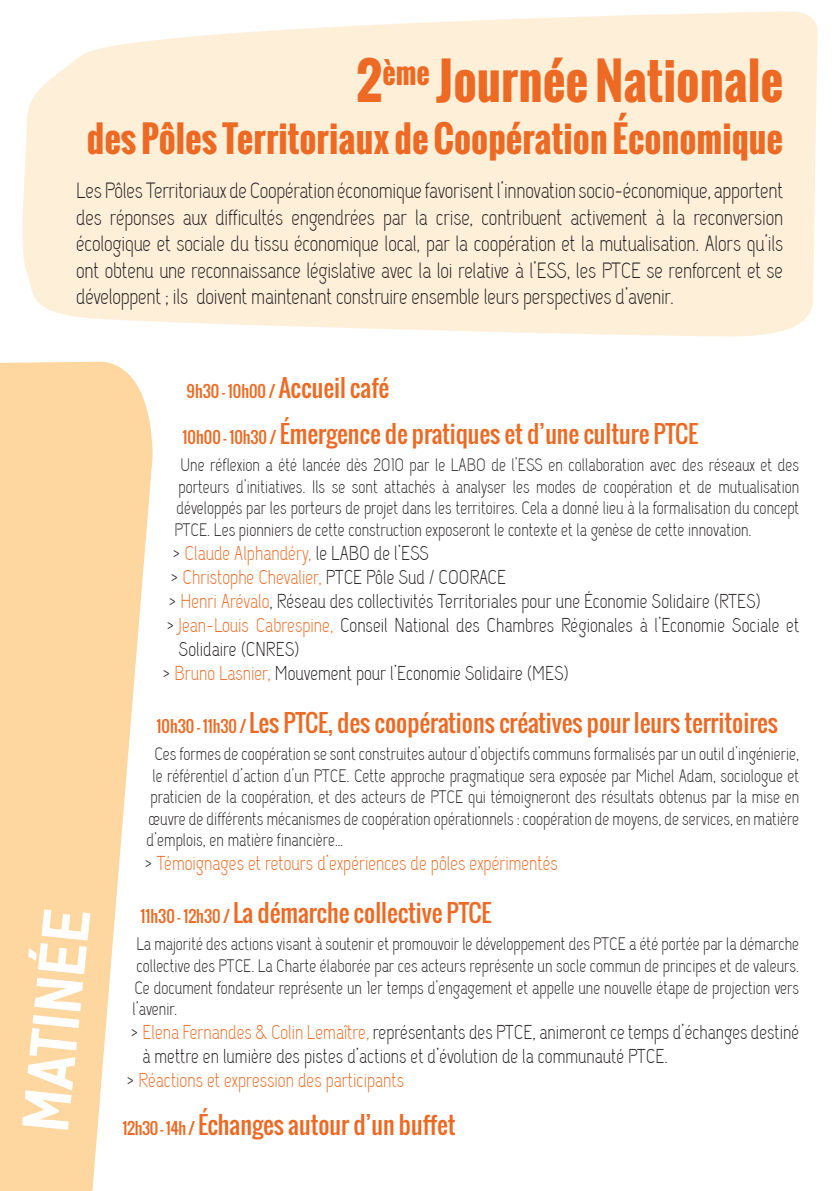
<style>
.page{position:relative;width:840px;height:1191px;background:#fff}
.page>*{position:absolute;margin:0;border:0;box-sizing:border-box;transform-origin:0 0}
.t1{font:700 60px "Kelson Sans";color:#fff}
.t2{font:700 49.6px "Oswald";color:#ec6a23}
.t3{font:700 36px "Oswald";color:#ec6a23}
.t4{font:24px "Oswald";color:#ec6a23}
.t5{font:22px/26.4px "Capsuula";letter-spacing:-.01em;color:#231f20;text-align:justify}
.t6{font:20px "Capsuula";color:#231f20}
.t7{font:20px "Capsuula";color:#ec6a23}
.t8{font:18px/21.6px "Capsuula";color:#231f20;text-align:justify}
.t9{font:16px "Oswald";color:#ec6a23}
.s1{font-size:24px}
.s2{font-size:16px}
.s3{color:#231f20}
.s4{color:#ec6a23}
</style>
<div class="page">
<svg style="left:0;top:362px;width:152px;height:829px;fill:#fdd79f"></svg>
<svg style="left:22px;top:11px;width:795px;height:326px;fill:#feefd9"></svg>
<h2 class="t2" style="left:356px;top:43px;width:428px">2<sup>ème</sup> Journée Nationale</h2>
<h3 class="t3" style="left:87px;top:111px;width:697px">des Pôles Territoriaux de Coopération Économique</h3>
<p class="t5" style="left:76px;top:179px;width:708px">Les Pôles Territoriaux de Coopération économique favorisent l’innovation socio-économique, apportent des réponses aux difficultés engendrées par la crise, contribuent activement à la reconversion écologique et sociale du tissu économique local, par la coopération et la mutualisation. Alors qu’ils ont obtenu une reconnaissance législative avec la loi relative à l’ESS, les PTCE se renforcent et se développent ; ils doivent maintenant construire ensemble leurs perspectives d’avenir.</p>
<h1 class="t1" style="left:8px;top:1127px;width:226px;rotate:-84deg">MATINÉE</h1>
<p class="t9" style="left:186px;top:379px;width:204px">9h30 – 10h00 / <span class="s1">Accueil café</span></p>
<h3 class="t4" style="left:182px;top:415px;width:517px"><span class="s2">10h00 – 10h30 /</span> Émergence de pratiques et d’une culture PTCE</h3>
<p class="t8" style="left:174px;top:455px;width:626px;text-indent:6px">Une réflexion a été lancée dès 2010 par le LABO de l’ESS en collaboration avec des réseaux et des porteurs d’initiatives. Ils se sont attachés à analyser les modes de coopération et de mutualisation développés par les porteurs de projet dans les territoires. Cela a donné lieu à la formalisation du concept PTCE. Les pionniers de cette construction exposeront le contexte et la genèse de cette innovation.</p>
<p class="t7" style="left:172px;top:541px;width:258px"><span class="s3">&gt;</span> Claude Alphandéry, <span class="s3">le LABO de l’ESS</span></p>
<p class="t6" style="left:170px;top:565px;width:337px">&gt; <span class="s4">Christophe Chevalier,</span> PTCE Pôle Sud / COORACE</p>
<p class="t6" style="left:168px;top:589px;width:593px">&gt; <span class="s4">Henri Arévalo</span>, Réseau des collectivités Territoriales pour une Économie Solidaire (RTES)</p>
<p class="t6" style="left:166px;top:613px;width:633px">&gt; <span class="s4">Jean-Louis Cabrespine,</span> Conseil National des Chambres Régionales à l’Economie Sociale et</p>
<p class="t6" style="left:178px;top:637px;width:123px">Solidaire (CNRES)</p>
<p class="t6" style="left:162px;top:661px;width:408px">&gt; <span class="s4">Bruno Lasnier,</span> Mouvement pour l’Economie Solidaire (MES)</p>
<h3 class="t4" style="left:156px;top:704px;width:622px"><span class="s2">10h30 – 11h30 /</span> Les PTCE, des coopérations créatives pour leurs territoires</h3>
<p class="t8" style="left:154px;top:744px;width:645px">Ces formes de coopération se sont construites autour d’objectifs communs formalisés par un outil d’ingénierie,</p>
<p class="t8" style="left:152px;top:766px;width:647px">le référentiel d’action d’un PTCE. Cette approche pragmatique sera exposée par Michel Adam, sociologue et</p>
<p class="t8" style="left:150px;top:787px;width:650px">praticien de la coopération, et des acteurs de PTCE qui témoigneront des résultats obtenus par la mise en</p>
<p class="t8" style="left:148px;top:809px;width:651px">œuvre de différents mécanismes de coopération opérationnels : coopération de moyens, de services, en matière</p>
<p class="t8" style="left:146px;top:831px;width:198px">d’emplois, en matière financière…</p>
<p class="t7" style="left:144px;top:852px;width:414px"><span class="s3">&gt;</span> Témoignages et retours d’expériences de pôles expérimentés</p>
<h3 class="t4" style="left:140px;top:894px;width:352px"><span class="s2">11h30 – 12h30 /</span> La démarche collective PTCE</h3>
<p class="t8" style="left:132px;top:935px;width:668px">La majorité des actions visant à soutenir et promouvoir le développement des PTCE a été portée par la démarche collective des PTCE. La Charte élaborée par ces acteurs représente un socle commun de principes et de valeurs.<br>Ce document fondateur représente un 1er temps d’engagement et appelle une nouvelle étape de projection vers l’avenir.</p>
<p class="t6" style="left:130px;top:1021px;width:670px">&gt; <span class="s4">Elena Fernandes &amp; Colin Lemaître,</span> représentants des PTCE, animeront ce temps d’échanges destiné</p>
<p class="t6" style="left:142px;top:1045px;width:526px">à mettre en lumière des pistes d’actions et d’évolution de la communauté PTCE.</p>
<p class="t7" style="left:126px;top:1069px;width:279px"><span class="s3">&gt;</span> Réactions et expression des participants</p>
<h3 class="t4" style="left:122px;top:1106px;width:334px"><span class="s2">12h30 – 14h /</span> Échanges autour d’un buffet</h3>
</div>
